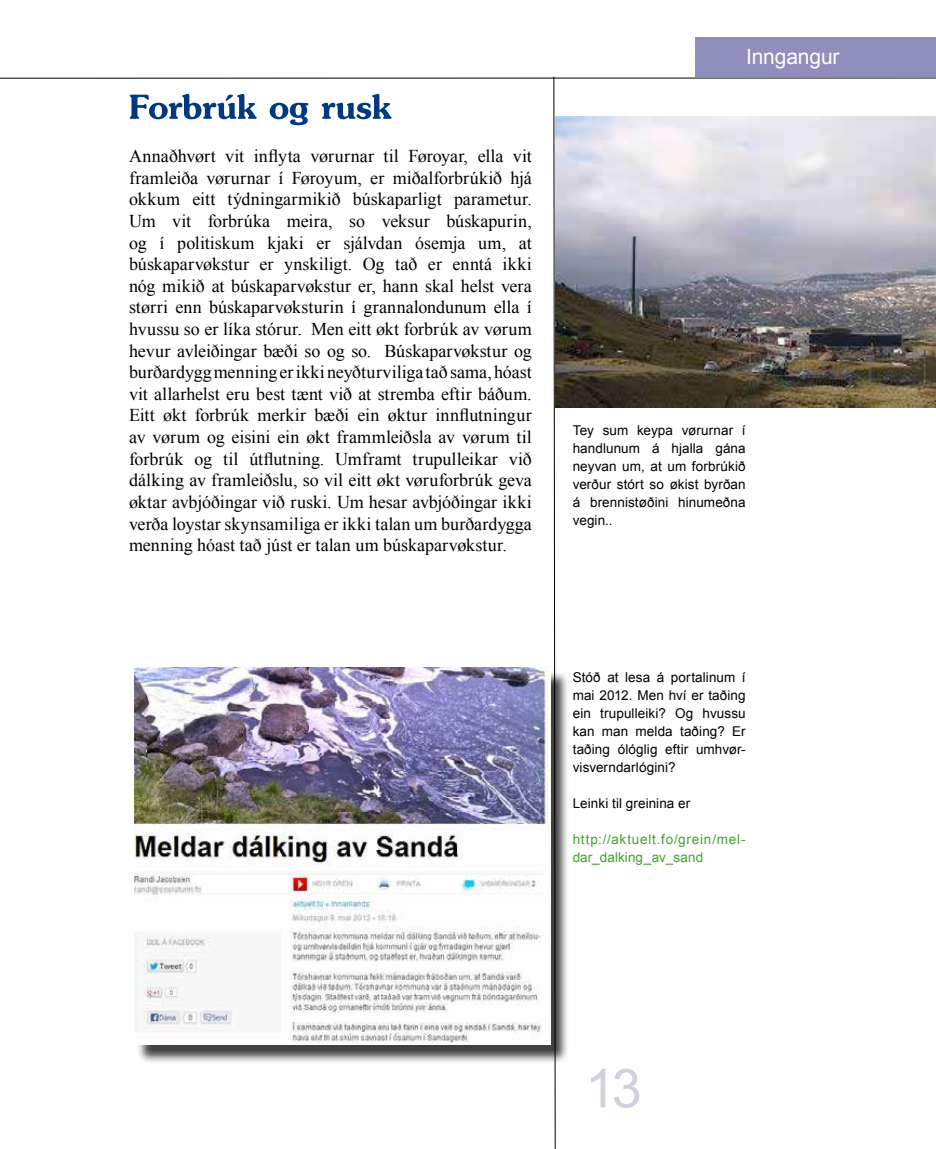
<style>
.page{position:relative;width:936px;height:1149px;background:#fff}
.page>*{position:absolute;margin:0;border:0;box-sizing:border-box;transform-origin:0 0}
.t1{font:54px "Jasmine UPC Bold";letter-spacing:-.005em;color:#003882}
.t2{font:54px "Arial";color:#d1cfe2}
.t3{font:21px "Arial";letter-spacing:-.01em;color:#fff}
.t4{font:18px/21.6px "Times New Roman";color:#000;text-align:justify}
.t5{font:13.5px/18px "Arial";letter-spacing:.005em;color:#000;text-align:justify}
.t6{font:13.5px/18px "Arial";letter-spacing:.055em;color:#44a12b}
</style>
<div class="page">
<div style="left:695px;top:37px;width:240px;height:40px;background:#908eba"></div>
<hr style="left:0;top:78px;width:935px;height:1px;background:#000">
<svg style="left:553px;top:76px;width:2px;height:1072px"></svg>
<img style="left:555px;top:116px;width:380px;height:291px">
<div style="left:136px;top:669px;width:433px;height:394px;background:#000;opacity:.75"></div>
<img style="left:134px;top:667px;width:416px;height:377px">
<h1 class="t1" style="left:129px;top:67px;width:264px">Forbrúk og rusk</h1>
<p class="t4" style="left:129px;top:145px;width:404px">Annaðhvørt vit inflyta vørurnar til Føroyar, ella vit framleiða vørurnar í Føroyum, er miðalforbrúkið hjá okkum eitt týdningarmikið búskaparligt parametur.<br>Um vit forbrúka meira, so veksur búskapurin, og í politiskum kjaki er sjálvdan ósemja um, at búskaparvøkstur er ynskiligt. Og tað er enntá ikki nóg mikið at búskaparvøkstur er, hann skal helst vera størri enn búskaparvøksturin í grannalondunum ella í hvussu so er líka stórur. Men eitt økt forbrúk av vørum hevur avleiðingar bæði so og so. Búskaparvøkstur og burðardygg menning er ikki neyðturviliga tað sama, hóast vit allarhelst eru best tænt við at stremba eftir báðum.<br>Eitt økt forbrúk merkir bæði ein øktur innflutningur av vørum og eisini ein økt frammleiðsla av vørum til forbrúk og til útflutning. Umframt trupulleikar við dálking av framleiðslu, so vil eitt økt vøruforbrúk geva øktar avbjóðingar við ruski. Um hesar avbjóðingar ikki verða loystar skynsamiliga er ikki talan um burðardygga menning hóast tað júst er talan um búskaparvøkstur.</p>
<p class="t3" style="left:746px;top:42px;width:95px">Inngangur</p>
<p class="t5" style="left:572px;top:421px;width:174px">Tey sum keypa vørurnar í handlunum á hjalla gána neyvan um, at um forbrúkið verður stórt so økist byrðan á brennistøðini hinumeðna vegin..</p>
<p class="t5" style="left:572px;top:668px;width:174px">Stóð at lesa á portalinum í mai 2012. Men hví er taðing ein trupulleiki? Og hvussu kan man melda taðing? Er taðing ólóglig eftir umhvør&shy;visverndarlógini?</p>
<p class="t5" style="left:572px;top:794px;width:119px">Leinki til greinina er</p>
<p class="t6" style="left:572px;top:830px;width:174px">http://aktuelt.fo/grein/mel&shy;dar_dalking_av_sand</p>
<h1 class="t2" style="left:585px;top:1050px;width:58px">13</h1>
</div>
